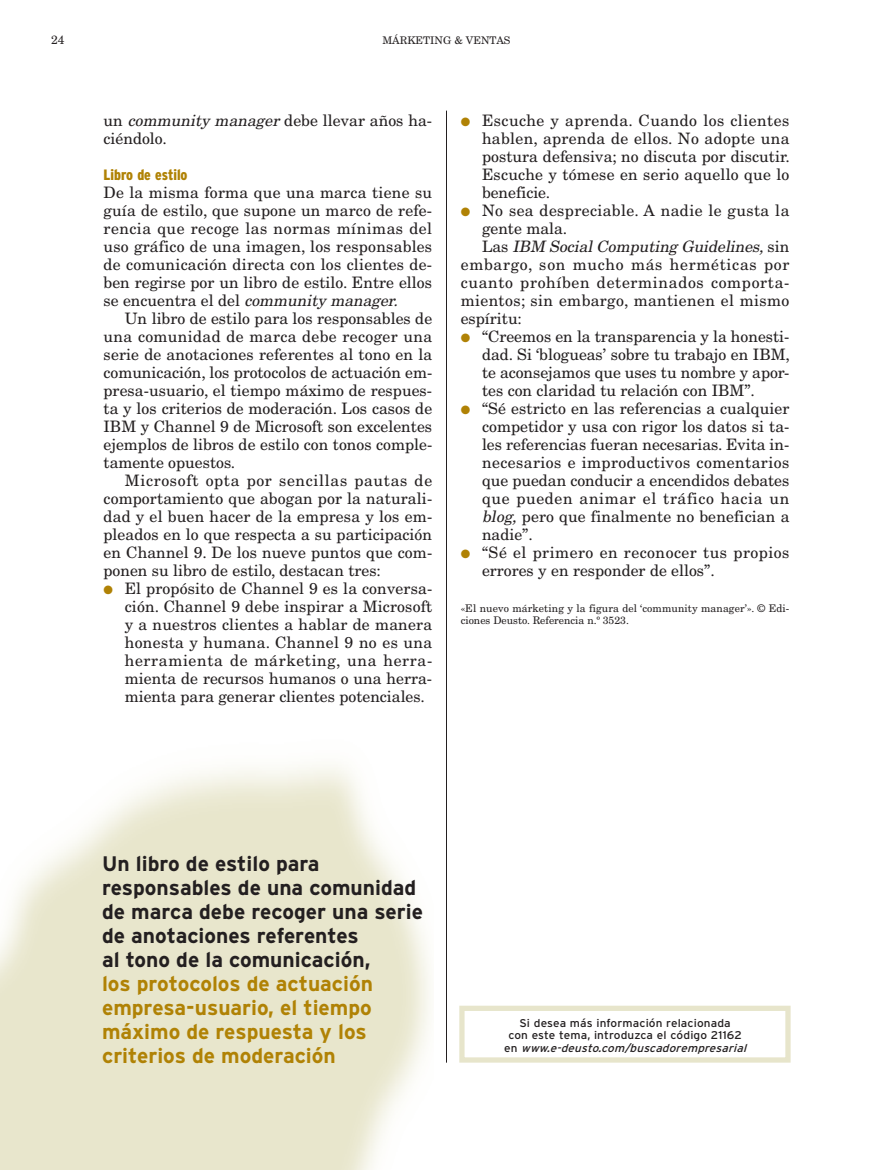
<style>
.page{position:relative;width:893px;height:1170px;background:#fff}
.page>*{position:absolute;margin:0;border:0;box-sizing:border-box;transform-origin:0 0}
.t1{font:700 21px/24px "Interstate";color:#231f20}
.t2{font:700 21px/24px "Interstate";color:#b08205}
.t3{font:15.75px/18px "New Century Schlbk";letter-spacing:.005em;color:#231f20;text-align:justify}
.t4{font:15.75px "New Century Schlbk";letter-spacing:.025em;color:#231f20}
.t5{font:15.75px "New Century Schlbk";letter-spacing:.045em;color:#231f20}
.t6{font:15.75px/18px "New Century Schlbk";letter-spacing:.03em;color:#231f20}
.t7{font:italic 15.75px "New Century Schlbk";color:#231f20}
.t8{font:900 condensed 15px "Interstate";color:#b08205}
.t9{font:12px "New Century Schlbk";color:#231f20}
.t10{font:11.25px/12px "Interstate";letter-spacing:.01em;color:#231f20;text-align:center;scale:1.05 1}
.t11{font:10.5px/12px "New Century Schlbk";letter-spacing:.01em;color:#231f20}
.s1{font-style:italic}
.s2{color:#b08205}
.s3{font-style:normal}
</style>
<div class="page">
<hr style="left:446px;top:111px;width:1px;height:951px;background:#231f20">
<div style="left:459px;top:1005px;width:332px;height:57px;border:5px solid #e7e5cb"></div>
<p class="t9" style="left:51px;top:35px;width:15px">24</p>
<p class="t11" style="left:382px;top:35px;width:130px">MÁRKETING &amp; VENTAS</p>
<p class="t3" style="left:104px;top:113px;width:330px">un <span class="s1">community manager</span> debe llevar años ha&shy;ciéndolo.</p>
<p class="t8" style="left:104px;top:169px;width:86px">Libro de estilo</p>
<p class="t3" style="left:104px;top:185px;width:330px">De la misma forma que una marca tiene su guía de estilo, que supone un marco de refe&shy;rencia que recoge las normas mínimas del uso gráfico de una imagen, los responsables de comunicación directa con los clientes de&shy;ben regirse por un libro de estilo. Entre ellos s e e n c u e n t r a e l d e l <span class="s1">community manager.</span></p>
<p class="t3" style="left:104px;top:311px;width:330px;text-indent:21px">Un libro de estilo para los responsables de una comunidad de marca debe recoger una serie de anotaciones referentes al tono en la comunicación, los protocolos de actuación em&shy;presa-usuario, el tiempo máximo de respues&shy;ta y los criterios de moderación. Los casos de IBM y Channel 9 de Microsoft son excelentes ejemplos de libros de estilo con tonos comple&shy;tamente opuestos.</p>
<p class="t3" style="left:104px;top:473px;width:330px;text-indent:21px">Microsoft opta por sencillas pautas de comportamiento que abogan por la naturali&shy;dad y el buen hacer de la empresa y los em&shy;pleados en lo que respecta a su participación en Channel 9. De los nueve puntos que com&shy;ponen su libro de estilo, destacan tres:</p>
<p class="t3" style="left:125px;top:581px;width:309px;text-indent:-21px"><span class="s2">●</span> El propósito de Channel 9 es la conversa&shy;ción. Channel 9 debe inspirar a Microsoft y a nuestros clientes a hablar de manera honesta y humana. Channel 9 no es una herramienta de márketing, una herra&shy;mienta de recursos humanos o una herra&shy;mienta para generar clientes potenciales.</p>
<p class="t3" style="left:482px;top:113px;width:309px;text-indent:-21px"><span class="s2">●</span> Escuche y aprenda. Cuando los clientes hablen, aprenda de ellos. No adopte una postura defensiva; no discuta por discutir.<br>Escuche y tómese en serio aquello que lo beneficie.</p>
<p class="t4" style="left:461px;top:204px;width:330px"><span class="s2">●</span> No sea despreciable. A nadie le gusta la</p>
<p class="t3" style="left:482px;top:221px;width:87px">gente mala.</p>
<p class="t7" style="left:482px;top:240px;width:309px"><span class="s3">L a s</span> IBM Social Computing Guidelines, <span class="s3">s i n</span></p>
<p class="t5" style="left:461px;top:258px;width:330px">embargo, son mucho más herméticas por</p>
<p class="t5" style="left:461px;top:276px;width:330px">cuanto prohíben determinados comporta-</p>
<p class="t4" style="left:461px;top:294px;width:330px">mientos; sin embargo, mantienen el mismo</p>
<p class="t3" style="left:461px;top:311px;width:63px">espíritu:</p>
<p class="t3" style="left:482px;top:329px;width:309px;text-indent:-21px"><span class="s2">●</span> “Creemos en la transparencia y la honesti&shy;dad. Si ‘blogueas’ sobre tu trabajo en IBM, te aconsejamos que uses tu nombre y apor&shy;tes con claridad tu relación con IBM”.</p>
<p class="t3" style="left:482px;top:401px;width:309px;text-indent:-21px"><span class="s2">●</span> “Sé estricto en las referencias a cualquier competidor y usa con rigor los datos si ta&shy;les referencias fueran necesarias. Evita in&shy;necesarios e improductivos comentarios que puedan conducir a encendidos debates que pueden animar el tráfico hacia un <span class="s1">blog,</span> pero que finalmente no benefician a nadie”.</p>
<p class="t6" style="left:482px;top:545px;width:309px;text-indent:-21px"><span class="s2">●</span> “Sé el primero en reconocer tus propios errores y en responder de ellos”.</p>
<p class="t11" style="left:461px;top:603px;width:330px">«El nuevo márketing y la figura del ‘community manager’». © Edi&shy;ciones Deusto. Referencia n.º 3523.</p>
<h1 class="t1" style="left:102px;top:852px;width:322px">Un libro de estilo para responsables de una comunidad de marca debe recoger una serie de anotaciones referentes<br>al tono de la comunicación,</h1>
<h1 class="t2" style="left:102px;top:972px;width:272px">los protocolos de actuación empresa-usuario, el tiempo máximo de respuesta y los criterios de moderación</h1>
<p class="t10" style="left:504px;top:1018px;width:235px">Si desea más información relacionada<br>con este tema, introduzca el código 21162<br>e n <span class="s1">www.e-deusto.com/buscadorempresarial</span></p>
</div>
